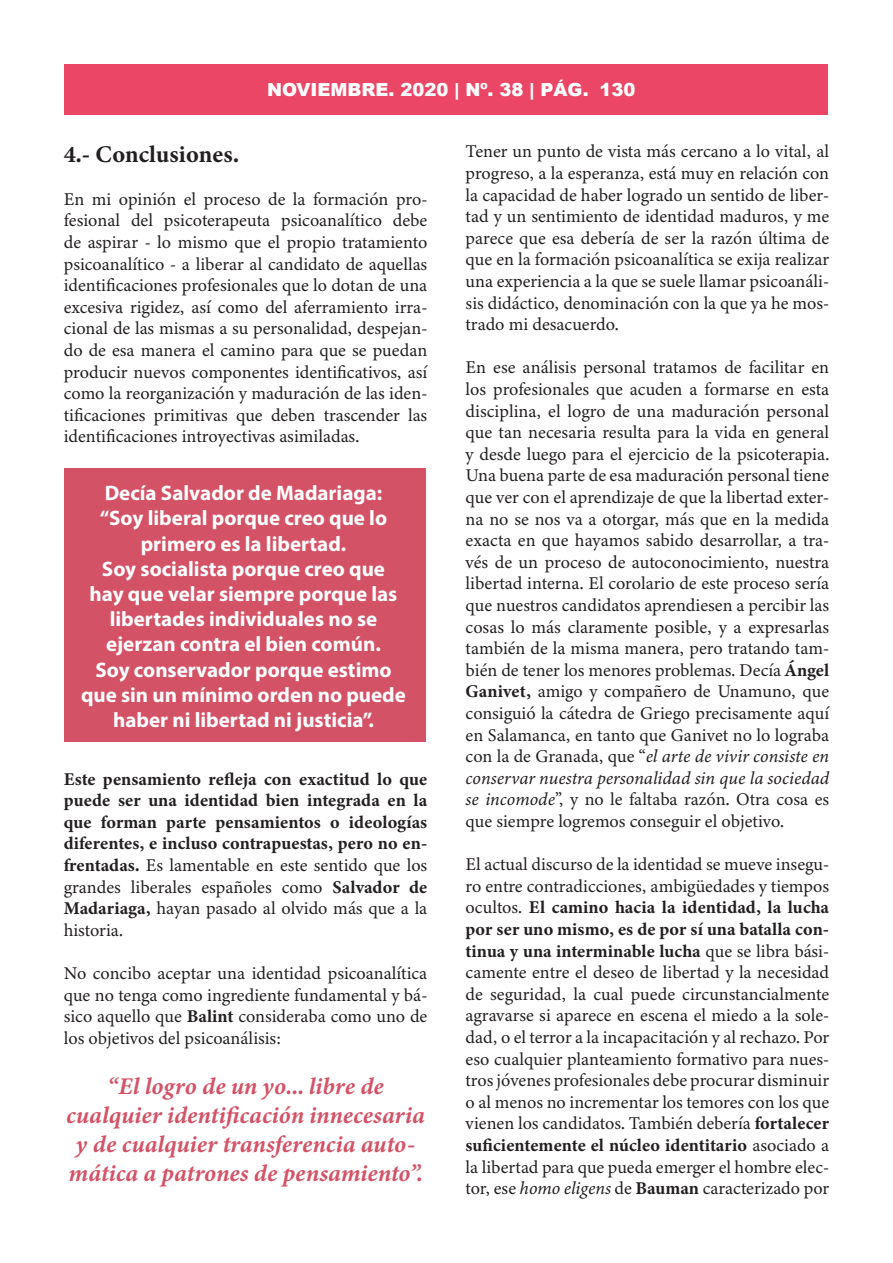
<style>
.page{position:relative;width:893px;height:1263px;background:#fff}
.page>*{position:absolute;margin:0;border:0;box-sizing:border-box;transform-origin:0 0}
.t1{font:italic 24px/28.8px "Minion Variable Concept";letter-spacing:.025em;color:#d45266}
.t2{font:24px "Minion Variable Concept";letter-spacing:.02em;color:#231f20}
.t3{font:700 21px/25.2px "Myriad Pro";color:#fff;text-align:center}
.t4{font:18px/21.6px "Minion Variable Concept";color:#231f20;text-align:justify}
.t5{font:900 18px "Arial";color:#fff}
.s1{font-style:italic}
</style>
<div class="page">
<div style="left:65px;top:65px;width:763px;height:50px;background:#eb4665"></div>
<div style="left:64px;top:468px;width:362px;height:273px;background:#d45266"></div>
<p class="t5" style="left:267px;top:77px;width:370px">NOVIEMBRE. 2020 | Nº. 38 | PÁG. 130</p>
<p class="t2" style="left:64px;top:137px;width:176px">4.- Conclusiones.</p>
<p class="t4" style="left:64px;top:188px;width:365px">En mi opinión el proceso de la formación pro&shy;fesional del psicoterapeuta psicoanalítico debe de aspirar - lo mismo que el propio tratamiento psicoanalítico - a liberar al candidato de aquellas identificaciones profesionales que lo dotan de una excesiva rigidez, así como del aferramiento irra&shy;cional de las mismas a su personalidad, despejan&shy;do de esa manera el camino para que se puedan producir nuevos componentes identificativos, así como la reorganización y maduración de las iden&shy;tificaciones primitivas que deben trascender las identificaciones introyectivas asimiladas.</p>
<p class="t3" style="left:105px;top:480px;width:279px">Decía Salvador de Madariaga:</p>
<p class="t3" style="left:100px;top:505px;width:289px">“Soy liberal porque creo que lo</p>
<p class="t3" style="left:141px;top:530px;width:207px">primero es la libertad.</p>
<p class="t3" style="left:102px;top:555px;width:285px">Soy socialista porque creo que</p>
<p class="t3" style="left:90px;top:580px;width:309px">hay que velar siempre porque las libertades individuales no se</p>
<p class="t3" style="left:106px;top:631px;width:276px">ejerzan contra el bien común.</p>
<p class="t3" style="left:81px;top:656px;width:326px">Soy conservador porque estimo que sin un mínimo orden no puede haber ni libertad ni justicia”.</p>
<p class="t4" style="left:64px;top:768px;width:365px">Este pensamiento refleja con exactitud lo que puede ser una identidad bien integrada en la que forman parte pensamientos o ideologías diferentes, e incluso contrapuestas, pero no en&shy;frentadas. Es lamentable en este sentido que los grandes liberales españoles como Salvador de Madariaga, hayan pasado al olvido más que a la historia.</p>
<p class="t4" style="left:64px;top:962px;width:365px">No concibo aceptar una identidad psicoanalítica que no tenga como ingrediente fundamental y bá&shy;sico aquello que Balint consideraba como uno de los objetivos del psicoanálisis:</p>
<p class="t1" style="left:107px;top:1072px;width:277px">“El logro de un yo... libre de</p>
<p class="t1" style="left:66px;top:1101px;width:360px">cualquier identificación innecesaria y de cualquier transferencia auto&shy;mática a patrones de pensamiento”.</p>
<p class="t4" style="left:466px;top:141px;width:365px">Tener un punto de vista más cercano a lo vital, al progreso, a la esperanza, está muy en relación con la capacidad de haber logrado un sentido de liber&shy;tad y un sentimiento de identidad maduros, y me parece que esa debería de ser la razón última de que en la formación psicoanalítica se exija realizar una experiencia a la que se suele llamar psicoanáli&shy;sis didáctico, denominación con la que ya he mos&shy;trado mi desacuerdo.</p>
<p class="t4" style="left:466px;top:357px;width:365px">En ese análisis personal tratamos de facilitar en los profesionales que acuden a formarse en esta disciplina, el logro de una maduración personal que tan necesaria resulta para la vida en general y desde luego para el ejercicio de la psicoterapia.<br>Una buena parte de esa maduración personal tiene que ver con el aprendizaje de que la libertad exter&shy;na no se nos va a otorgar, más que en la medida exacta en que hayamos sabido desarrollar, a tra&shy;vés de un proceso de autoconocimiento, nuestra libertad interna. El corolario de este proceso sería que nuestros candidatos aprendiesen a percibir las cosas lo más claramente posible, y a expresarlas también de la misma manera, pero tratando tam&shy;bién de tener los menores problemas. Decía Ángel Ganivet, amigo y compañero de Unamuno, que consiguió la cátedra de Griego precisamente aquí en Salamanca, en tanto que Ganivet no lo lograba con la de Granada, que “<span class="s1">el arte de vivir consiste en conservar nuestra personalidad sin que la sociedad se incomode</span>”, y no le faltaba razón. Otra cosa es que siempre logremos conseguir el objetivo.</p>
<p class="t4" style="left:466px;top:853px;width:365px">El actual discurso de la identidad se mueve insegu&shy;ro entre contradicciones, ambigüedades y tiempos ocultos. El camino hacia la identidad, la lucha por ser uno mismo, es de por sí una batalla con&shy;tinua y una interminable lucha que se libra bási&shy;camente entre el deseo de libertad y la necesidad de seguridad, la cual puede circunstancialmente agravarse si aparece en escena el miedo a la sole&shy;dad, o el terror a la incapacitación y al rechazo. Por eso cualquier planteamiento formativo para nues&shy;tros jóvenes profesionales debe procurar disminuir o al menos no incrementar los temores con los que vienen los candidatos. También debería fortalecer suficientemente el núcleo identitario asociado a la libertad para que pueda emerger el hombre elec&shy;tor, ese <span class="s1">homo eligens</span> de Bauman caracterizado por</p>
</div>
